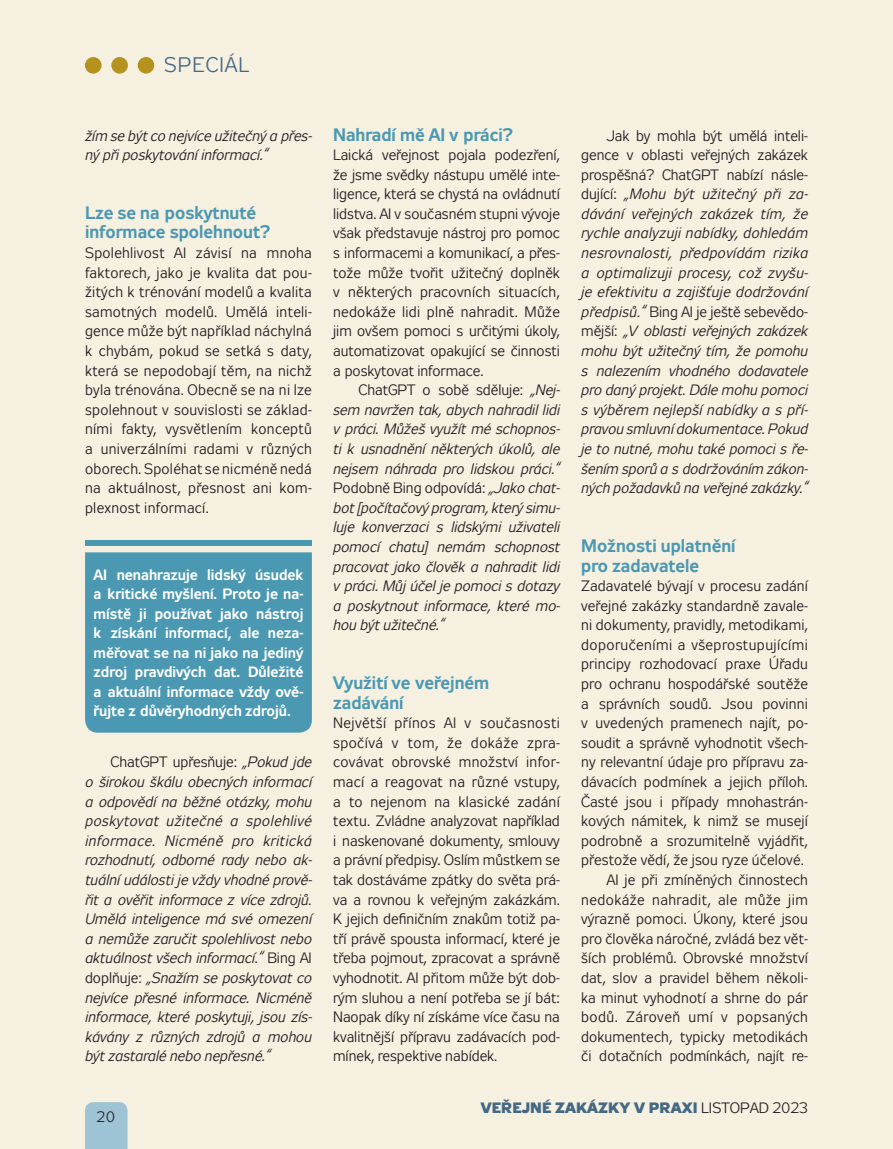
<style>
.page{position:relative;width:893px;height:1149px;background:#fff}
.page>*{position:absolute;margin:0;border:0;box-sizing:border-box;transform-origin:0 0}
.t1{font:21px "Zeppelin 31";letter-spacing:.06em;color:#456884}
.MPT_nadpis{font:700 18px/19.6px "Zeppelin 31";color:#4a98b2}
.MPT_text_neodsazeny{font:15px/19.6px "Zeppelin 31";color:#231f20;text-align:justify}
.MPT_text{font:italic 15px/19.6px "Zeppelin 31";color:#231f20;text-align:justify}
.MPT_text-2{font:15px/19.6px "Zeppelin 31";letter-spacing:.01em;color:#231f20;text-align:justify}
.MPT_tip{font:700 15px/19.5px "Zeppelin 31";color:#fff;text-align:justify}
.t2{font:700 15px "Zeppelin 33";letter-spacing:.01em;color:#456884}
.s1{font-style:normal}
.s2{font-family:"Zeppelin 31";font-weight:400;color:#231f20}
</style>
<div class="page">
<div style="left:0;top:0;width:893px;height:1148px;background:#f6f0e1"></div>
<div style="left:138px;top:57px;width:16px;height:17px;background:#b5911d;border-radius:50%"></div>
<div style="left:111px;top:57px;width:17px;height:17px;background:#b5911d;border-radius:50%"></div>
<div style="left:85px;top:57px;width:17px;height:17px;background:#b5911d;border-radius:50%"></div>
<div style="left:85px;top:1102px;width:43px;height:46px;background:#9dc3d5"></div>
<div style="left:85px;top:552px;width:227px;height:180px;background:#4a98b2"></div>
<div style="left:85px;top:540px;width:227px;height:6px;background:#4a98b2"></div>
<p class="t1" style="left:164px;top:54px;width:87px">SPECIÁL</p>
<p class="MPT_text" style="left:85px;top:126px;width:228px">žím se být co nejvíce užitečný a přes&shy;ný při poskytování informací.“</p>
<p class="MPT_nadpis" style="left:85px;top:204px;width:187px">Lze se na poskytnuté informace spolehnout?</p>
<p class="MPT_text_neodsazeny" style="left:85px;top:243px;width:228px">Spolehlivost AI závisí na mnoha faktorech, jako je kvalita dat pou&shy;žitých k trénování modelů a kvalita samotných modelů. Umělá inteli&shy;gence může být například náchylná k chybám, pokud se setká s daty, která se nepodobají těm, na nichž byla trénována. Obecně se na ni lze spolehnout v souvislosti se základ&shy;ními fakty, vysvětlením konceptů a univerzálními radami v různých oborech. Spoléhat se nicméně nedá na aktuálnost, přesnost ani kom&shy;plexnost informací.</p>
<p class="MPT_tip" style="left:94px;top:565px;width:211px">AI nenahrazuje lidský úsudek a kritické myšlení. Proto je na&shy;místě ji používat jako nástroj k získání informací, ale neza&shy;měřovat se na ni jako na jediný zdroj pravdivých dat. Důležité a aktuální informace vždy ově&shy;řujte z důvěryhodných zdrojů.</p>
<p class="MPT_text" style="left:85px;top:752px;width:228px;text-indent:26px"><span class="s1">ChatGPT upřesňuje:</span> „Pokud jde o širokou škálu obecných informací a odpovědí na běžné otázky, mohu poskytovat užitečné a spolehlivé informace. Nicméně pro kritická rozhodnutí, odborné rady nebo ak&shy;tuální události je vždy vhodné prově&shy;řit a ověřit informace z více zdrojů.<br>Umělá inteligence má své omezení a nemůže zaručit spolehlivost nebo aktuálnost všech informací.“ <span class="s1">Bing AI doplňuje:</span> „Snažím se poskytovat co nejvíce přesné informace. Nicméně informace, které poskytuji, jsou zís&shy;kávány z různých zdrojů a mohou být zastaralé nebo nepřesné.“</p>
<p class="MPT_text_neodsazeny" style="left:96px;top:1106px;width:20px">20</p>
<p class="MPT_nadpis" style="left:333px;top:126px;width:181px">Nahradí mě AI v práci?</p>
<p class="MPT_text_neodsazeny" style="left:333px;top:145px;width:228px">Laická veřejnost pojala podezření, že jsme svědky nástupu umělé inte&shy;ligence, která se chystá na ovládnutí lidstva. AI v současném stupni vývoje však představuje nástroj pro pomoc s informacemi a komunikací, a přes&shy;tože může tvořit užitečný doplněk v některých pracovních situacích, nedokáže lidi plně nahradit. Může jim ovšem pomoci s určitými úkoly, automatizovat opakující se činnosti a poskytovat informace.</p>
<p class="MPT_text" style="left:333px;top:380px;width:228px;text-indent:26px"><span class="s1">ChatGPT o sobě sděluje:</span> „Nej&shy;sem navržen tak, abych nahradil lidi v práci. Můžeš využít mé schopnos&shy;ti k usnadnění některých úkolů, ale nejsem náhrada pro lidskou práci.“ <span class="s1">Podobně Bing odpovídá:</span> „Jako chat&shy;bot [počítačový program, který simu&shy;luje konverzaci s lidskými uživateli pomocí chatu] nemám schopnost pracovat jako člověk a nahradit lidi v práci. Můj účel je pomoci s dotazy a poskytnout informace, které mo&shy;hou být užitečné.“</p>
<p class="MPT_nadpis" style="left:333px;top:674px;width:158px">Využití ve veřejném zadávání</p>
<p class="MPT_text_neodsazeny" style="left:333px;top:713px;width:228px">Největší přínos AI v současnosti spočívá v tom, že dokáže zpra&shy;covávat obrovské množství infor&shy;mací a reagovat na různé vstupy, a to nejenom na klasické zadání textu. Zvládne analyzovat například i naskenované dokumenty, smlouvy a právní předpisy. Oslím můstkem se tak dostáváme zpátky do světa prá&shy;va a rovnou k veřejným zakázkám.<br>K jejich definičním znakům totiž pa&shy;tří právě spousta informací, které je třeba pojmout, zpracovat a správně vyhodnotit. AI přitom může být dob&shy;rým sluhou a není potřeba se jí bát:<br>Naopak díky ní získáme více času na kvalitnější přípravu zadávacích pod&shy;mínek, respektive nabídek.</p>
<p class="MPT_text" style="left:581px;top:126px;width:228px;text-indent:26px"><span class="s1">Jak by mohla být umělá inteli&shy;gence v oblasti veřejných zakázek prospěšná? ChatGPT nabízí násle&shy;dující:</span> „Mohu být užitečný při za&shy;dávání veřejných zakázek tím, že rychle analyzuji nabídky, dohledám nesrovnalosti, předpovídám rizika a optimalizuji procesy, což zvyšu&shy;je efektivitu a zajišťuje dodržování předpisů.“ <span class="s1">Bing AI je ještě sebevědo&shy;mější:</span> „V oblasti veřejných zakázek mohu být užitečný tím, že pomohu s nalezením vhodného dodavatele pro daný projekt. Dále mohu pomoci s výběrem nejlepší nabídky a s pří&shy;pravou smluvní dokumentace. Pokud je to nutné, mohu také pomoci s ře&shy;šením sporů a s dodržováním zákon&shy;ných požadavků na veřejné zakázky.“</p>
<p class="MPT_nadpis" style="left:581px;top:537px;width:156px">Možnosti uplatnění</p>
<p class="MPT_nadpis" style="left:581px;top:556px;width:120px">pro zadavatele</p>
<p class="MPT_text_neodsazeny" style="left:581px;top:576px;width:228px">Zadavatelé bývají v procesu zadání veřejné zakázky standardně zavale&shy;ni dokumenty, pravidly, metodikami, doporučeními a všeprostupujícími principy rozhodovací praxe Úřadu pro ochranu hospodářské soutěže a správních soudů. Jsou povinni v uvedených pramenech najít, po&shy;soudit a správně vyhodnotit všech&shy;ny relevantní údaje pro přípravu za&shy;dávacích podmínek a jejich příloh.<br>Časté jsou i případy mnohastrán&shy;kových námitek, k nimž se musejí podrobně a srozumitelně vyjádřit, přestože vědí, že jsou ryze účelové.</p>
<p class="MPT_text-2" style="left:581px;top:870px;width:228px;text-indent:26px">AI je při zmíněných činnostech nedokáže nahradit, ale může jim výrazně pomoci. Úkony, které jsou pro člověka náročné, zvládá bez vět&shy;ších problémů. Obrovské množství dat, slov a pravidel během několi&shy;ka minut vyhodnotí a shrne do pár bodů. Zároveň umí v popsaných dokumentech, typicky metodikách či dotačních podmínkách, najít re-</p>
<p class="t2" style="left:481px;top:1098px;width:329px">VEŘEJNÉ ZAKÁZKY V PRAXI <span class="s2">LISTOPAD 2023</span></p>
</div>
